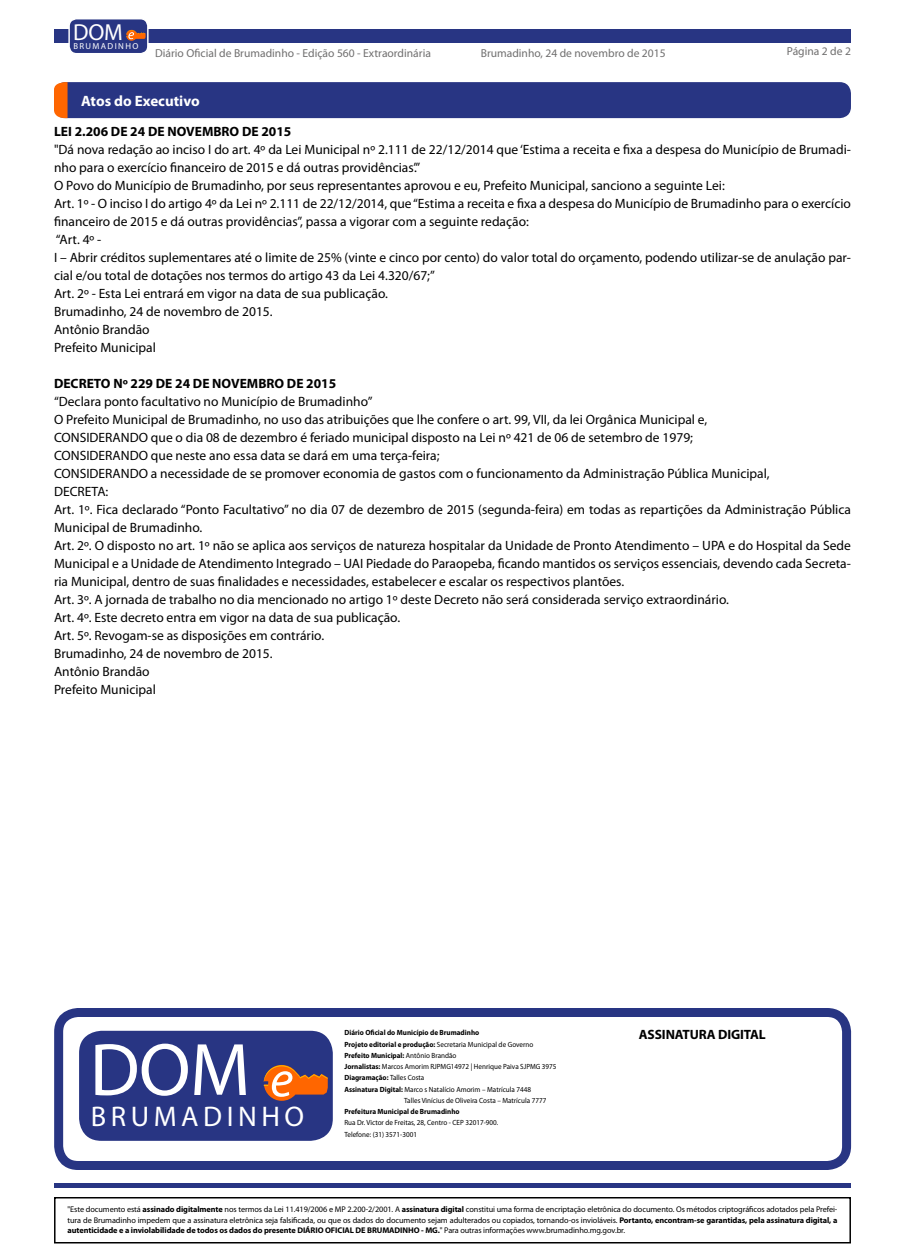
<style>
.page{position:relative;width:905px;height:1260px;background:#fff}
.page>*{position:absolute;margin:0;border:0;box-sizing:border-box;transform-origin:0 0}
.t1{font:75px "Myriad Pro";color:#fff}
.t2{font:28.5px "Myriad Pro";letter-spacing:.16em;color:#fff}
.t3{font:23.25px "Myriad Pro";color:#fff}
.t4{font:700 15px "Myriad Pro";color:#fff}
.t5{font:13.5px/18px "Myriad Pro";color:#000}
.t6{font:700 13.5px "Myriad Pro";color:#000}
.t7{font:11.55px "Myriad Pro";color:#706f6f}
.t8{font:8.7px "Myriad Pro";letter-spacing:.16em;color:#fff}
.t9{font:8.25px/10.5px "Myriad Pro";letter-spacing:-.01em;color:#000;text-align:justify}
.t10{font:7.5px/11.2px "Myriad Pro";color:#000;scale:.95 1}
.t11{font:700 7.5px "Myriad Pro";color:#000;scale:.95 1}
.s1{font-weight:700}
.s2{font-weight:400}
</style>
<div class="page">
<div style="left:54px;top:29px;width:796px;height:14px;background:#283583"></div>
<hr style="left:55px;top:1184px;width:795px;height:4px;background:#283583">
<div style="left:54px;top:1197px;width:796px;height:47px;border:2px solid #000"></div>
<div style="left:69px;top:19px;width:79px;height:35px;background:#283583;border-radius:8px"></div>
<div style="left:68px;top:18px;width:80px;height:36px;border:1px solid #fff;border-radius:8px"></div>
<svg style="left:126px;top:30px;width:20px;height:11px"></svg>
<div style="left:54px;top:1008px;width:797px;height:162px;border:9px solid #283583;border-radius:20px"></div>
<div style="left:77px;top:1028px;width:258px;height:115px;background:#283583;border-radius:25px"></div>
<div style="left:74px;top:1026px;width:263px;height:120px;border:5px solid #fff;border-radius:25px"></div>
<svg style="left:264px;top:1065px;width:64px;height:36px"></svg>
<div style="left:54px;top:82px;width:796px;height:36px;background:#283583;border-radius:11px"></div>
<svg style="left:54px;top:82px;width:14px;height:36px"></svg>
<h3 class="t3" style="left:73px;top:17px;width:51px">DOM</h3>
<p class="t8" style="left:73px;top:40px;width:66px">BRUMADINHO</p>
<p class="t7" style="left:155px;top:46px;width:277px">Diário Oficial de Brumadinho - Edição 560 - Extraordinária</p>
<p class="t7" style="left:480px;top:46px;width:186px">Brumadinho, 24 de novembro de 2015</p>
<p class="t7" style="left:786px;top:44px;width:66px">Página 2 de 2</p>
<p class="t4" style="left:81px;top:91px;width:120px">Atos do Executivo</p>
<p class="t6" style="left:54px;top:123px;width:239px">LEI 2.206 DE 24 DE NOVEMBRO DE 2015</p>
<p class="t5" style="left:54px;top:140px;width:798px">"Dá nova redação ao inciso I do art. 4º da Lei Municipal nº 2.111 de 22/12/2014 que ‘Estima a receita e fixa a despesa do Município de Brumadi&shy;nho para o exercício financeiro de 2015 e dá outras providências’.”<br>O Povo do Município de Brumadinho, por seus representantes aprovou e eu, Prefeito Municipal, sanciono a seguinte Lei:<br>Art. 1º - O inciso I do artigo 4º da Lei nº 2.111 de 22/12/2014, que “Estima a receita e fixa a despesa do Município de Brumadinho para o exercício financeiro de 2015 e dá outras providências”, passa a vigorar com a seguinte redação:<br>“Art. 4º -<br>I – Abrir créditos suplementares até o limite de 25% (vinte e cinco por cento) do valor total do orçamento, podendo utilizar-se de anulação par&shy;cial e/ou total de dotações nos termos do artigo 43 da Lei 4.320/67;”<br>Art. 2º - Esta Lei entrará em vigor na data de sua publicação.<br>Brumadinho, 24 de novembro de 2015.<br>Antônio Brandão<br>Prefeito Municipal</p>
<p class="t6" style="left:54px;top:375px;width:284px">DECRETO Nº 229 DE 24 DE NOVEMBRO DE 2015</p>
<p class="t5" style="left:54px;top:392px;width:798px">“Declara ponto facultativo no Município de Brumadinho”<br>O Prefeito Municipal de Brumadinho, no uso das atribuições que lhe confere o art. 99, VII, da lei Orgânica Municipal e,<br>CONSIDERANDO que o dia 08 de dezembro é feriado municipal disposto na Lei nº 421 de 06 de setembro de 1979;<br>CONSIDERANDO que neste ano essa data se dará em uma terça-feira;<br>CONSIDERANDO a necessidade de se promover economia de gastos com o funcionamento da Administração Pública Municipal,<br>DECRETA:<br>Art. 1º. Fica declarado “Ponto Facultativo” no dia 07 de dezembro de 2015 (segunda-feira) em todas as repartições da Administração Pública Municipal de Brumadinho.<br>Art. 2º. O disposto no art. 1º não se aplica aos serviços de natureza hospitalar da Unidade de Pronto Atendimento – UPA e do Hospital da Sede Municipal e a Unidade de Atendimento Integrado – UAI Piedade do Paraopeba, ficando mantidos os serviços essenciais, devendo cada Secreta&shy;ria Municipal, dentro de suas finalidades e necessidades, estabelecer e escalar os respectivos plantões.<br>Art. 3º. A jornada de trabalho no dia mencionado no artigo 1º deste Decreto não será considerada serviço extraordinário.<br>Art. 4º. Este decreto entra em vigor na data de sua publicação.<br>Art. 5º. Revogam-se as disposições em contrário.<br>Brumadinho, 24 de novembro de 2015.<br>Antônio Brandão<br>Prefeito Municipal</p>
<h1 class="t1" style="left:90px;top:1024px;width:162px">DOM</h1>
<h2 class="t2" style="left:91px;top:1099px;width:215px">BRUMADINHO</h2>
<p class="t11" style="left:344px;top:1028px;width:143px">Diário Oficial do Município de Brumadinho</p>
<p class="t10" style="left:344px;top:1038px;width:200px"><span class="s1">Projeto editorial e produção:</span> Secretaria Municipal de Governo</p>
<p class="t11" style="left:344px;top:1050px;width:119px">Prefeito Municipal: <span class="s2">Antônio Brandão</span></p>
<p class="t10" style="left:344px;top:1061px;width:225px"><span class="s1">Jornalistas:</span> Marcos Amorim RJPMG14972 | Henrique Paiva SJPMG 3975</p>
<p class="t11" style="left:344px;top:1073px;width:86px">Diagramação: <span class="s2">Talles Costa</span></p>
<p class="t10" style="left:344px;top:1083px;width:198px"><span class="s1">Assinatura Digital:</span> Marco s Natalício Amorim – Matrícula 7448</p>
<p class="t10" style="left:404px;top:1095px;width:151px">Talles Vinícius de Oliveira Costa – Matrícula 7777</p>
<p class="t11" style="left:344px;top:1107px;width:123px">Prefeitura Municipal de Brumadinho</p>
<p class="t10" style="left:344px;top:1117px;width:163px">Rua Dr. Victor de Freitas, 28, Centro - CEP 32017-900.<br>Telefone: (31) 3571-3001</p>
<p class="t6" style="left:639px;top:1026px;width:128px">ASSINATURA DIGITAL</p>
<p class="t9" style="left:68px;top:1204px;width:771px">"Este documento está <span class="s1">assinado digitalmente</span> nos termos da Lei 11.419/2006 e MP 2.200-2/2001. A <span class="s1">assinatura digital</span> constitui uma forma de encriptação eletrônica do documento. Os métodos criptográficos adotados pela Prefei&shy;tura de Brumadinho impedem que a assinatura eletrônica seja falsificada, ou que os dados do documento sejam adulterados ou copiados, tornando-os invioláveis. <span class="s1">Portanto, encontram-se garantidas, pela assinatura digital, a autenticidade e a inviolabilidade de todos os dados do presente DIÁRIO OFICIAL DE BRUMADINHO - MG.</span>" Para outras informações www.brumadinho.mg.gov.br.</p>
</div>
